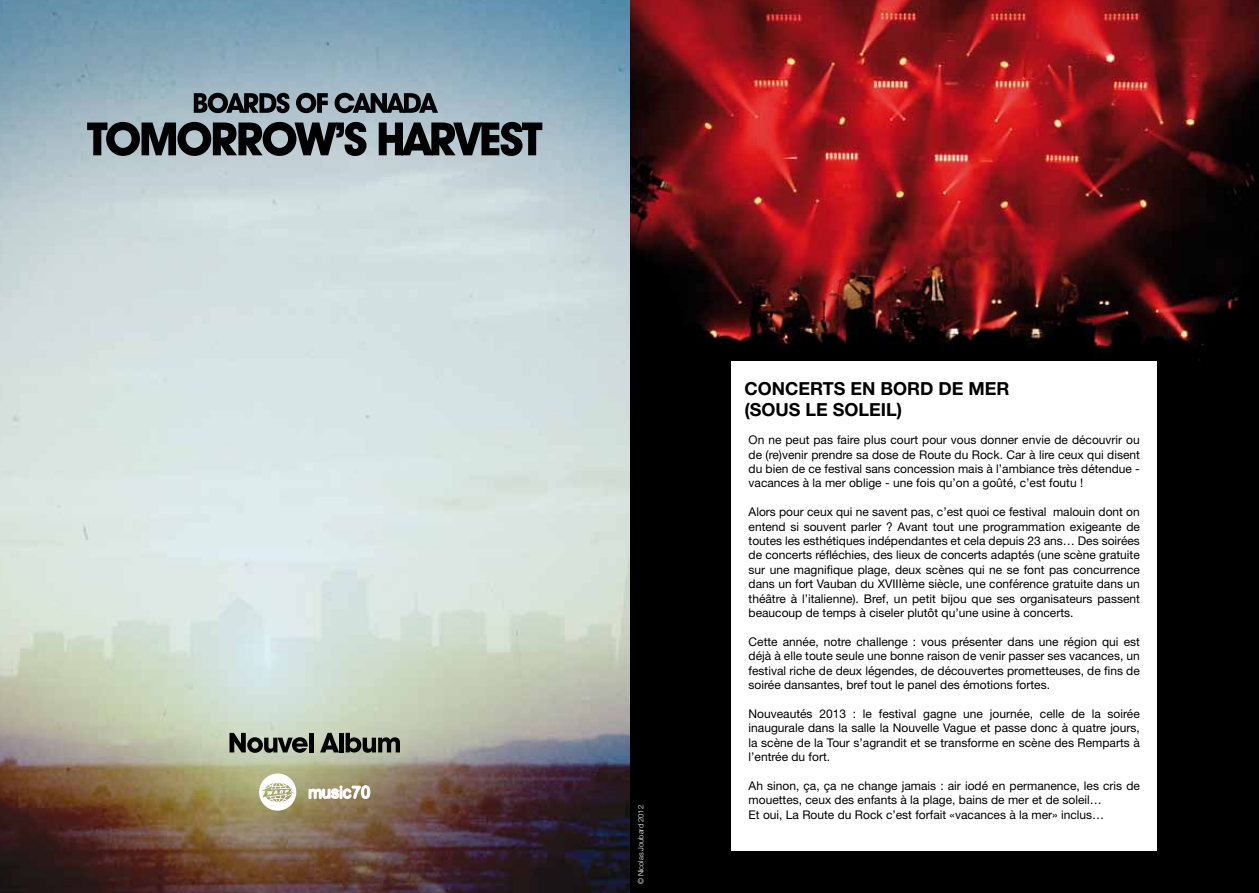
<style>
.page{position:relative;width:1259px;height:893px;background:#fff}
.page>*{position:absolute;margin:0;border:0;box-sizing:border-box;transform-origin:0 0}
.t1{font:700 18px/21.6px "Helvetica Neue LT Std";color:#000}
.t2{font:12px/14.4px "Helvetica Neue LT Std";color:#000;text-align:justify}
.t3{font:300 7.5px "Helvetica Neue LT Std";color:#fff}
</style>
<div class="page">
<img style="left:0;top:0;width:1259px;height:893px">
<div style="left:731px;top:361px;width:426px;height:489px;background:#fff"></div>
<svg style="left:87px;top:122px;width:455px;height:34px;background:#474e51"></svg>
<svg style="left:194px;top:93px;width:244px;height:20px;background:#454d51"></svg>
<svg style="left:308px;top:785px;width:62px;height:14px"></svg>
<svg style="left:259px;top:773px;width:37px;height:38px"></svg>
<svg style="left:229px;top:733px;width:79px;height:20px;background:#62685d"></svg>
<hr style="left:309px;top:733px;width:4px;height:19px;background:#000">
<svg style="left:320px;top:733px;width:19px;height:19px"></svg>
<hr style="left:339px;top:733px;width:4px;height:19px;background:#000">
<svg style="left:345px;top:733px;width:55px;height:20px"></svg>
<p class="t3" style="left:636px;top:884px;width:81px;rotate:-90deg">© Nicolas Joubard 2012</p>
<h1 class="t1" style="left:744px;top:377px;width:267px">CONCERTS EN BORD DE MER (SOUS LE SOLEIL)</h1>
<p class="t2" style="left:748px;top:432px;width:393px">On ne peut pas faire plus court pour vous donner envie de découvrir ou de (re)venir prendre sa dose de Route du Rock. Car à lire ceux qui disent du bien de ce festival sans concession mais à l’ambiance très détendue - vacances à la mer oblige - une fois qu’on a goûté, c’est foutu !</p>
<p class="t2" style="left:748px;top:504px;width:393px">Alors pour ceux qui ne savent pas, c’est quoi ce festival malouin dont on entend si souvent parler ? Avant tout une programmation exigeante de toutes les esthétiques indépendantes et cela depuis 23 ans… Des soirées de concerts réfléchies, des lieux de concerts adaptés (une scène gratuite sur une magnifique plage, deux scènes qui ne se font pas concurrence dans un fort Vauban du XVIIIème siècle, une conférence gratuite dans un théâtre à l’italienne). Bref, un petit bijou que ses organisateurs passent beaucoup de temps à ciseler plutôt qu’une usine à concerts.</p>
<p class="t2" style="left:748px;top:634px;width:393px">Cette année, notre challenge : vous présenter dans une région qui est déjà à elle toute seule une bonne raison de venir passer ses vacances, un festival riche de deux légendes, de découvertes prometteuses, de fins de soirée dansantes, bref tout le panel des émotions fortes.</p>
<p class="t2" style="left:748px;top:706px;width:393px">Nouveautés 2013 : le festival gagne une journée, celle de la soirée inaugurale dans la salle la Nouvelle Vague et passe donc à quatre jours, la scène de la Tour s’agrandit et se transforme en scène des Remparts à l’entrée du fort.</p>
<p class="t2" style="left:748px;top:778px;width:393px;text-align:left">Ah sinon, ça, ça ne change jamais : air iodé en permanence, les cris de mouettes, ceux des enfants à la plage, bains de mer et de soleil…<br>Et oui, La Route du Rock c’est forfait «vacances à la mer» inclus…</p>
</div>
